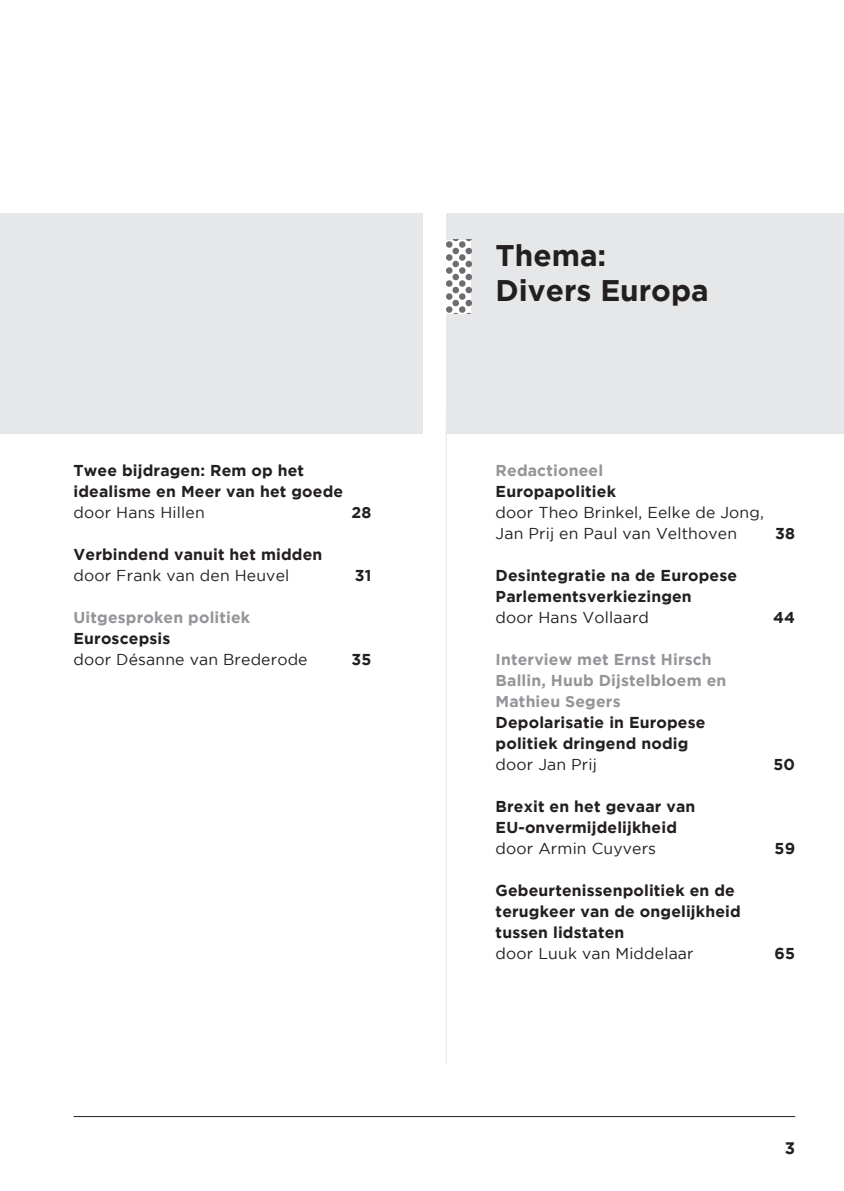
<style>
.page{position:relative;width:844px;height:1191px;background:#fff}
.page>*{position:absolute;margin:0;border:0;box-sizing:border-box;transform-origin:0 0}
.t1{font:700 29.75px/35px "Gotham";color:#231f20}
.t2{font:700 16.62px "Gotham";color:#231f20}
.t3{font:700 15.75px/21px "Gotham";letter-spacing:.01em;color:#231f20}
.t4{font:15.75px/21px "Gotham";letter-spacing:.01em;color:#231f20}
.t5{font:700 15.75px/21px "Gotham";letter-spacing:.01em;color:#939598}
</style>
<div class="page">
<hr style="left:74px;top:1116px;width:720px;height:1px;background:#231f20">
<div style="left:446px;top:214px;width:397px;height:220px;background:#e6e7e9"></div>
<div style="left:0;top:214px;width:422px;height:220px;background:#e6e7e9"></div>
<hr style="left:445px;top:413px;width:1px;height:651px;background:#e6e7e9">
<div style="left:446px;top:240px;width:25px;height:73px;background:#fff"></div>
<div style="left:446px;top:241px;width:6px;height:7px;background:#6c6d70;border-radius:3px"></div>
<div style="left:459px;top:241px;width:6px;height:7px;background:#6c6d70;border-radius:3px"></div>
<div style="left:452px;top:248px;width:7px;height:6px;background:#6c6d70;border-radius:50%"></div>
<svg style="left:465px;top:248px;width:6px;height:6px"></svg>
<div style="left:452px;top:261px;width:7px;height:6px;background:#6c6d70;border-radius:50%"></div>
<svg style="left:465px;top:261px;width:6px;height:6px"></svg>
<div style="left:452px;top:274px;width:7px;height:6px;background:#6c6d70;border-radius:50%"></div>
<svg style="left:465px;top:274px;width:6px;height:6px"></svg>
<div style="left:452px;top:287px;width:7px;height:6px;background:#6c6d70;border-radius:50%"></div>
<svg style="left:465px;top:287px;width:6px;height:6px"></svg>
<div style="left:452px;top:300px;width:7px;height:6px;background:#6c6d70;border-radius:50%"></div>
<svg style="left:465px;top:300px;width:6px;height:6px"></svg>
<div style="left:446px;top:254px;width:6px;height:7px;background:#6c6d70;border-radius:50%"></div>
<div style="left:459px;top:254px;width:6px;height:7px;background:#6c6d70;border-radius:50%"></div>
<div style="left:446px;top:267px;width:6px;height:7px;background:#6c6d70;border-radius:50%"></div>
<div style="left:459px;top:267px;width:6px;height:7px;background:#6c6d70;border-radius:50%"></div>
<div style="left:446px;top:280px;width:6px;height:7px;background:#6c6d70;border-radius:50%"></div>
<div style="left:459px;top:280px;width:6px;height:7px;background:#6c6d70;border-radius:50%"></div>
<div style="left:446px;top:293px;width:6px;height:7px;background:#6c6d70;border-radius:50%"></div>
<div style="left:459px;top:293px;width:6px;height:7px;background:#6c6d70;border-radius:50%"></div>
<div style="left:446px;top:306px;width:6px;height:7px;background:#6c6d70;border-radius:50%"></div>
<div style="left:459px;top:306px;width:6px;height:7px;background:#6c6d70;border-radius:50%"></div>
<p class="t3" style="left:74px;top:460px;width:271px">Twee bijdragen: Rem op het idealisme en Meer van het goede</p>
<p class="t4" style="left:74px;top:502px;width:133px">door Hans Hillen</p>
<p class="t3" style="left:351px;top:502px;width:21px">28</p>
<p class="t3" style="left:74px;top:544px;width:250px">Verbindend vanuit het midden</p>
<p class="t4" style="left:74px;top:565px;width:217px">door Frank van den Heuvel</p>
<p class="t3" style="left:355px;top:565px;width:18px">31</p>
<p class="t5" style="left:74px;top:607px;width:178px">Uitgesproken politiek</p>
<p class="t3" style="left:74px;top:628px;width:98px">Euroscepsis</p>
<p class="t4" style="left:74px;top:649px;width:235px">door Désanne van Brederode</p>
<p class="t3" style="left:351px;top:649px;width:21px">35</p>
<h1 class="t1" style="left:495px;top:237px;width:214px">Thema:<br>Divers Europa</h1>
<p class="t5" style="left:495px;top:460px;width:109px">Redactioneel</p>
<p class="t3" style="left:495px;top:481px;width:122px">Europapolitiek</p>
<p class="t4" style="left:495px;top:502px;width:270px">door Theo Brinkel, Eelke de Jong,<br>Jan Prij en Paul van Velthoven</p>
<p class="t3" style="left:775px;top:523px;width:21px">38</p>
<p class="t3" style="left:495px;top:565px;width:243px">Desintegratie na de Europese<br>Parlementsverkiezingen</p>
<p class="t4" style="left:495px;top:607px;width:155px">door Hans Vollaard</p>
<p class="t3" style="left:773px;top:607px;width:23px">44</p>
<p class="t5" style="left:495px;top:649px;width:232px">Interview met Ernst Hirsch<br>Ballin, Huub Dijstelbloem en<br>Mathieu Segers</p>
<p class="t3" style="left:495px;top:711px;width:211px">Depolarisatie in Europese politiek dringend nodig</p>
<p class="t4" style="left:495px;top:754px;width:103px">door Jan Prij</p>
<p class="t3" style="left:773px;top:753px;width:23px">50</p>
<p class="t3" style="left:495px;top:795px;width:201px">Brexit en het gevaar van<br>EU-onvermijdelijkheid</p>
<p class="t4" style="left:495px;top:838px;width:162px">door Armin Cuyvers</p>
<p class="t3" style="left:774px;top:837px;width:22px">59</p>
<p class="t3" style="left:495px;top:879px;width:246px">Gebeurtenissenpolitiek en de terugkeer van de ongelijkheid tussen lidstaten</p>
<p class="t4" style="left:495px;top:943px;width:199px">door Luuk van Middelaar</p>
<p class="t3" style="left:774px;top:942px;width:22px">65</p>
<p class="t2" style="left:784px;top:1138px;width:12px">3</p>
</div>
